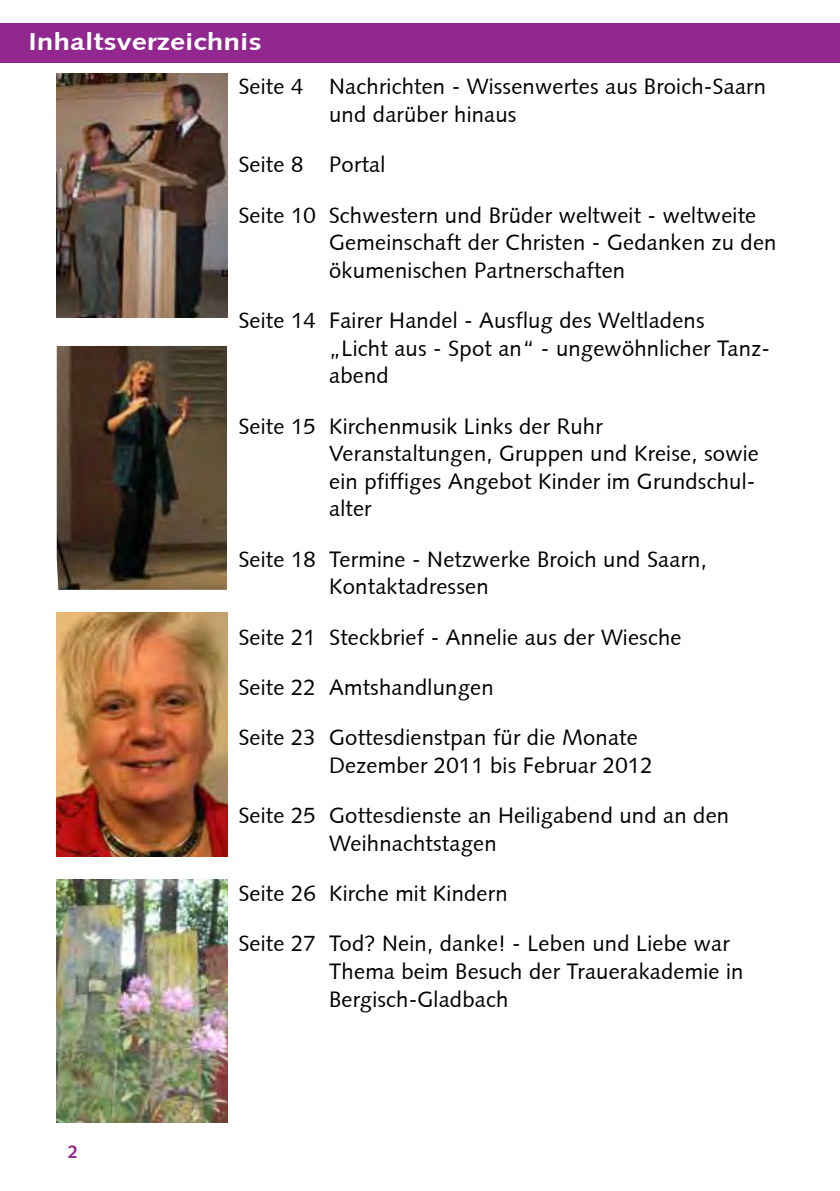
<style>
.page{position:relative;width:840px;height:1191px;background:#fff}
.page>*{position:absolute;margin:0;border:0;box-sizing:border-box;transform-origin:0 0}
.t1{font:700 24px "Syntax";color:#fff;scale:1.25 1}
.t2{font:22px/27.6px "Syntax";letter-spacing:.01em;color:#000}
.t3{font:700 18px "Syntax";color:#92278f}
</style>
<div class="page">
<div style="left:0;top:23px;width:839px;height:39px;background:#92278f"></div>
<img style="left:57px;top:346px;width:170px;height:244px">
<img style="left:57px;top:74px;width:170px;height:243px">
<img style="left:57px;top:879px;width:170px;height:244px">
<img style="left:57px;top:612px;width:170px;height:244px">
<p class="t1" style="left:28px;top:28px;width:188px">Inhaltsverzeichnis</p>
<p class="t2" style="left:329px;top:73px;width:438px;text-indent:-91px">Seite 4 Nachrichten - Wissenwertes aus Broich-Saarn und darüber hinaus</p>
<p class="t2" style="left:238px;top:151px;width:148px">Seite 8 Portal</p>
<p class="t2" style="left:329px;top:201px;width:448px;text-indent:-91px">Seite 10 Schwestern und Brüder weltweit - weltweite<br>Gemeinschaft der Christen - Gedanken zu den ökumenischen Partnerschaften</p>
<p class="t2" style="left:329px;top:307px;width:442px;text-indent:-91px">Seite 14 Fairer Handel - Ausflug des Weltladens<br>„Licht aus - Spot an“ - ungewöhnlicher Tanz&shy;abend</p>
<p class="t2" style="left:329px;top:412px;width:431px;text-indent:-91px">Seite 15 Kirchenmusik Links der Ruhr Veranstaltungen, Gruppen und Kreise, sowie ein pfiffiges Angebot Kinder im Grundschul&shy;alter</p>
<p class="t2" style="left:329px;top:545px;width:379px;text-indent:-91px">Seite 18 Termine - Netzwerke Broich und Saarn,<br>Kontaktadressen</p>
<p class="t2" style="left:238px;top:623px;width:444px">Seite 21 Steckbrief - Annelie aus der Wiesche</p>
<p class="t2" style="left:238px;top:673px;width:256px">Seite 22 Amtshandlungen</p>
<p class="t2" style="left:329px;top:724px;width:325px;text-indent:-91px">Seite 23 Gottesdienstpan für die Monate<br>Dezember 2011 bis Februar 2012</p>
<p class="t2" style="left:329px;top:802px;width:401px;text-indent:-91px">Seite 25 Gottesdienste an Heiligabend und an den<br>Weihnachtstagen</p>
<p class="t2" style="left:238px;top:879px;width:271px">Seite 26 Kirche mit Kindern</p>
<p class="t2" style="left:329px;top:930px;width:415px;text-indent:-91px">Seite 27 Tod? Nein, danke! - Leben und Liebe war<br>Thema beim Besuch der Trauerakademie in<br>Bergisch-Gladbach</p>
<p class="t3" style="left:68px;top:1141px;width:12px">2</p>
</div>
